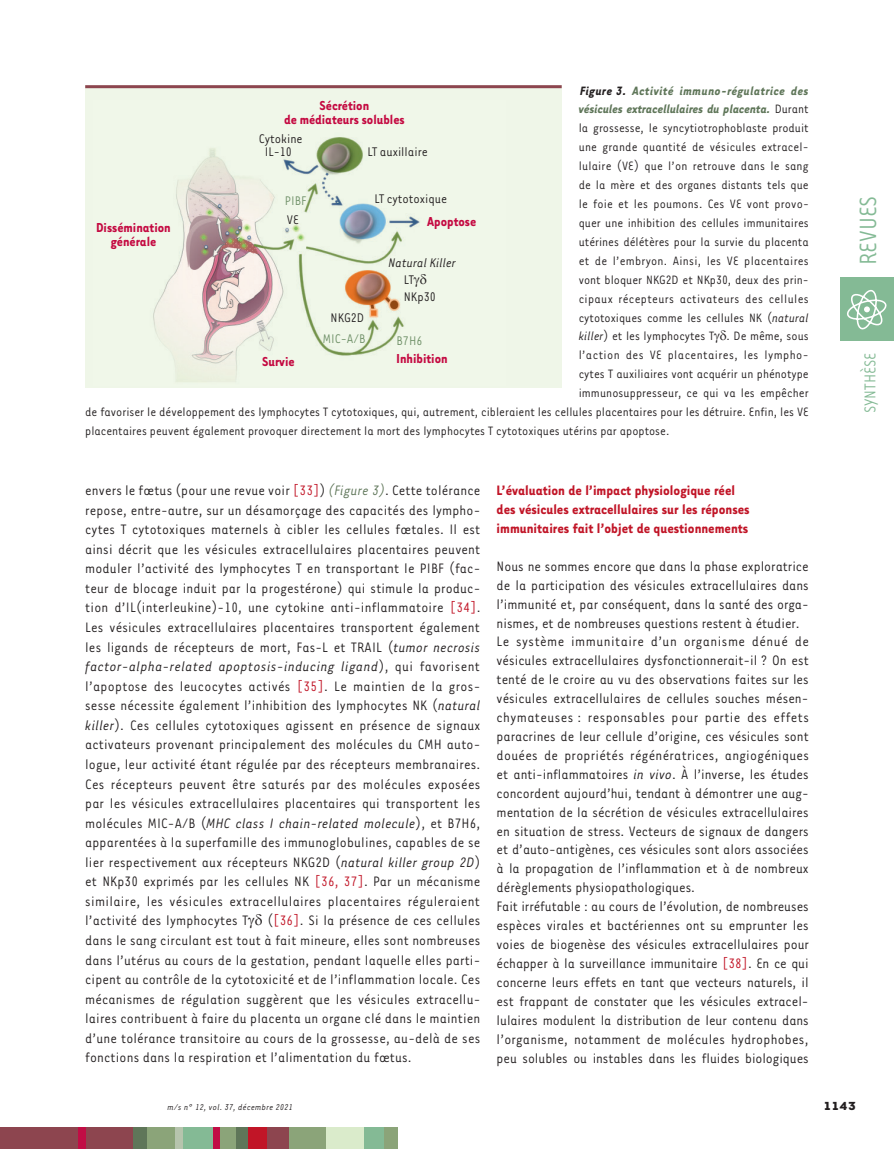
<style>
.page{position:relative;width:894px;height:1149px;background:#fff}
.page>*{position:absolute;margin:0;border:0;box-sizing:border-box;transform-origin:0 0}
.t1{font:27px "Tarzana Narrow";color:#84ba95}
.t2{font:18px "Tarzana Narrow";color:#84ba95}
.t3{font:15.75px/19.5px "Tarzana Narrow";color:#231f20}
.t4{font:700 15.75px/18.9px "Tarzana Narrow";color:#c11527}
.t5{font:700 15px/14.4px "Tarzana Narrow";color:#c40941;text-align:center}
.t6{font:14.4px/17px "Tarzana Narrow";color:#231f20}
.t7{font:14.4px "Tarzana Narrow";color:#6f9068}
.t8{font:italic 14.4px "Tarzana Narrow";color:#231f20}
.t9{font:13.95px "Tarzana Narrow";color:#231f20}
.t10{font:italic 700 13.95px "Tarzana Narrow";color:#5f7659}
.t11{font:13.95px "Tarzana Narrow";letter-spacing:.025em;color:#231f20}
.t12{font:italic 700 13.95px "Tarzana Narrow";letter-spacing:.03em;color:#5f7659}
.t13{font:13.95px "Tarzana Narrow";letter-spacing:.02em;color:#231f20}
.t14{font:13.95px "Tarzana Narrow";letter-spacing:.03em;color:#231f20}
.t15{font:700 13.5px "Tarzana Wide";color:#231f20}
.t16{font:italic 9.75px "Tarzana Narrow";letter-spacing:.025em;color:#231f20}
.s1{color:#231f20}
.s2{font-weight:400;font-style:normal;color:#231f20}
.s3{font-style:italic}
.s4{color:#c11527}
.s5{font-style:italic;color:#5f7659}
</style>
<div class="page">
<div style="left:840px;top:277px;width:53px;height:63px;background:#84ba95"></div>
<svg style="left:847px;top:290px;width:39px;height:39px"></svg>
<div style="left:0;top:1127px;width:134px;height:21px;background:#8d454f"></div>
<div style="left:235px;top:1127px;width:13px;height:21px;background:#5f7659"></div>
<div style="left:78px;top:1127px;width:7px;height:21px;background:#c10d45"></div>
<div style="left:133px;top:1127px;width:22px;height:21px;background:#5f7659"></div>
<div style="left:147px;top:1127px;width:30px;height:21px;background:#8ba479"></div>
<div style="left:175px;top:1127px;width:9px;height:21px;background:#b6c4ad"></div>
<div style="left:183px;top:1127px;width:30px;height:21px;background:#84ba95"></div>
<div style="left:217px;top:1127px;width:19px;height:21px;background:#8ba479"></div>
<div style="left:213px;top:1127px;width:6px;height:21px;background:#c10d45"></div>
<div style="left:248px;top:1127px;width:27px;height:21px;background:#c11527"></div>
<div style="left:287px;top:1127px;width:39px;height:21px;background:#8ba479"></div>
<div style="left:267px;top:1127px;width:21px;height:21px;background:#8d454f"></div>
<div style="left:326px;top:1127px;width:38px;height:21px;background:#daebcb"></div>
<div style="left:364px;top:1127px;width:20px;height:21px;background:#84ba95"></div>
<div style="left:383px;top:1127px;width:14px;height:21px;background:#8ba479"></div>
<div style="left:85px;top:85px;width:476px;height:302px;background:#eff6e8"></div>
<img style="left:153px;top:137px;width:267px;height:245px">
<hr style="left:85px;top:85px;width:476px;height:3px;background:#8d454f">
<svg style="left:413px;top:274px;width:7px;height:13px"></svg>
<p class="t12" style="left:580px;top:82px;width:230px"><span class="s1">Figure 3.</span> Activité immuno-régulatrice des</p>
<p class="t10" style="left:578px;top:100px;width:231px">vésicules extracellulaires du placenta. <span class="s2">Durant</span></p>
<p class="t9" style="left:578px;top:120px;width:231px">la grossesse, le syncytiotrophoblaste produit</p>
<p class="t9" style="left:578px;top:139px;width:231px">une grande quantité de vésicules extracel-</p>
<p class="t9" style="left:578px;top:157px;width:231px">lulaire (VE) que l’on retrouve dans le sang</p>
<p class="t9" style="left:578px;top:176px;width:231px">de la mère et des organes distants tels que</p>
<p class="t9" style="left:578px;top:195px;width:231px">le foie et les poumons. Ces VE vont provo-</p>
<p class="t9" style="left:578px;top:214px;width:231px">quer une inhibition des cellules immunitaires</p>
<p class="t9" style="left:578px;top:233px;width:231px">utérines délétères pour la survie du placenta</p>
<p class="t13" style="left:578px;top:252px;width:232px">et de l’embryon. Ainsi, les VE placentaires</p>
<p class="t9" style="left:578px;top:271px;width:231px">vont bloquer NKG2D et NKp30, deux des prin-</p>
<p class="t11" style="left:578px;top:290px;width:231px">cipaux récepteurs activateurs des cellules</p>
<p class="t9" style="left:578px;top:309px;width:231px">cytotoxiques comme les cellules NK (<span class="s3">natural</span></p>
<p class="t9" style="left:578px;top:328px;width:231px"><span class="s3">killer</span>) et les lymphocytes T . De même, sous</p>
<p class="t14" style="left:578px;top:347px;width:231px">l’action des VE placentaires, les lympho-</p>
<p class="t9" style="left:578px;top:365px;width:231px">cytes T auxiliaires vont acquérir un phénotype</p>
<p class="t9" style="left:578px;top:384px;width:231px">immunosuppresseur, ce qui va les empêcher</p>
<p class="t9" style="left:85px;top:403px;width:724px">de favoriser le développement des lymphocytes T cytotoxiques, qui, autrement, cibleraient les cellules placentaires pour les détruire. Enfin, les VE</p>
<p class="t9" style="left:85px;top:422px;width:585px">placentaires peuvent également provoquer directement la mort des lymphocytes T cytotoxiques utérins par apoptose.</p>
<p class="t5" style="left:284px;top:97px;width:122px">Sécrétion<br>de médiateurs solubles</p>
<p class="t6" style="left:259px;top:131px;width:45px;line-height:13.2px;text-align:center">Cytokine<br>IL-10</p>
<p class="t6" style="left:367px;top:142px;width:62px">LT auxillaire</p>
<p class="t6" style="left:374px;top:189px;width:74px">LT cytotoxique</p>
<p class="t7" style="left:285px;top:192px;width:23px">PIBF</p>
<p class="t6" style="left:287px;top:211px;width:13px">VE</p>
<p class="t5" style="left:427px;top:214px;width:51px">Apoptose</p>
<p class="t5" style="left:96px;top:219px;width:76px">Dissémination générale</p>
<p class="t8" style="left:388px;top:254px;width:69px">Natural Killer</p>
<p class="t6" style="left:403px;top:270px;width:33px">LT<br>NKp30</p>
<p class="t6" style="left:330px;top:308px;width:35px">NKG2D</p>
<p class="t7" style="left:323px;top:330px;width:44px">MIC-A/B</p>
<p class="t7" style="left:396px;top:331px;width:27px">B7H6</p>
<p class="t5" style="left:396px;top:350px;width:53px">Inhibition</p>
<p class="t5" style="left:262px;top:353px;width:34px">Survie</p>
<p class="t3" style="left:85px;top:480px;width:397px;text-align:justify">envers le fœtus (pour une revue voir <span class="s4">[33]</span>) <span class="s5">(Figure 3)</span>. Cette tolérance repose, entre-autre, sur un désamorçage des capacités des lympho&shy;cytes T cytotoxiques maternels à cibler les cellules fœtales. Il est ainsi décrit que les vésicules extracellulaires placentaires peuvent moduler l’activité des lymphocytes T en transportant le PIBF (fac&shy;teur de blocage induit par la progestérone) qui stimule la produc&shy;tion d’IL(interleukine)-10, une cytokine anti-inflammatoire <span class="s4">[34]</span>.<br>Les vésicules extracellulaires placentaires transportent également les ligands de récepteurs de mort, Fas-L et TRAIL (<span class="s3">tumor necrosis factor-alpha-related apoptosis-inducing ligand</span>), qui favorisent l’apoptose des leucocytes activés <span class="s4">[35]</span>. Le maintien de la gros&shy;sesse nécessite également l’inhibition des lymphocytes NK (<span class="s3">natural killer</span>). Ces cellules cytotoxiques agissent en présence de signaux activateurs provenant principalement des molécules du CMH auto&shy;logue, leur activité étant régulée par des récepteurs membranaires.<br>Ces récepteurs peuvent être saturés par des molécules exposées par les vésicules extracellulaires placentaires qui transportent les molécules MIC-A/B (<span class="s3">MHC class I chain-related molecule</span>), et B7H6, apparentées à la superfamille des immunoglobulines, capables de se lier respectivement aux récepteurs NKG2D (<span class="s3">natural killer group 2D</span>) et NKp30 exprimés par les cellules NK <span class="s4">[36, 37]</span>. Par un mécanisme similaire, les vésicules extracellulaires placentaires réguleraient l’activité des lymphocytes T (<span class="s4">[36]</span>. Si la présence de ces cellules dans le sang circulant est tout à fait mineure, elles sont nombreuses dans l’utérus au cours de la gestation, pendant laquelle elles parti&shy;cipent au contrôle de la cytotoxicité et de l’inflammation locale. Ces mécanismes de régulation suggèrent que les vésicules extracellu&shy;laires contribuent à faire du placenta un organe clé dans le maintien d’une tolérance transitoire au cours de la grossesse, au-delà de ses fonctions dans la respiration et l’alimentation du fœtus.</p>
<p class="t4" style="left:496px;top:480px;width:254px">L’évaluation de l’impact physiologique réel des vésicules extracellulaires sur les réponses immunitaires fait l’objet de questionnements</p>
<p class="t3" style="left:496px;top:556px;width:314px;line-height:18.9px">Nous ne sommes encore que dans la phase exploratrice de la participation des vésicules extracellulaires dans l’immunité et, par conséquent, dans la santé des orga&shy;nismes, et de nombreuses questions restent à étudier.<br>Le système immunitaire d’un organisme dénué de vésicules extracellulaires dysfonctionnerait-il ? On est tenté de le croire au vu des observations faites sur les vésicules extracellulaires de cellules souches mésen&shy;chymateuses : responsables pour partie des effets paracrines de leur cellule d’origine, ces vésicules sont douées de propriétés régénératrices, angiogéniques et anti-inflammatoires <span class="s3">in vivo</span>. À l’inverse, les études concordent aujourd’hui, tendant à démontrer une aug&shy;mentation de la sécrétion de vésicules extracellulaires en situation de stress. Vecteurs de signaux de dangers et d’auto-antigènes, ces vésicules sont alors associées à la propagation de l’inflammation et à de nombreux dérèglements physiopathologiques.<br>Fait irréfutable : au cours de l’évolution, de nombreuses espèces virales et bactériennes ont su emprunter les voies de biogenèse des vésicules extracellulaires pour échapper à la surveillance immunitaire <span class="s4">[38]</span>. En ce qui concerne leurs effets en tant que vecteurs naturels, il est frappant de constater que les vésicules extracel&shy;lulaires modulent la distribution de leur contenu dans l’organisme, notamment de molécules hydrophobes, peu solubles ou instables dans les fluides biologiques</p>
<h1 class="t1" style="left:851px;top:265px;width:71px;rotate:-90deg">REVUES</h1>
<p class="t2" style="left:858px;top:413px;width:62px;rotate:-90deg">SYNTHÈSE</p>
<p class="t16" style="left:167px;top:1100px;width:127px">m/s n° 12, vol. 37, décembre 2021</p>
<p class="t15" style="left:822px;top:1097px;width:34px">1143</p>
</div>
